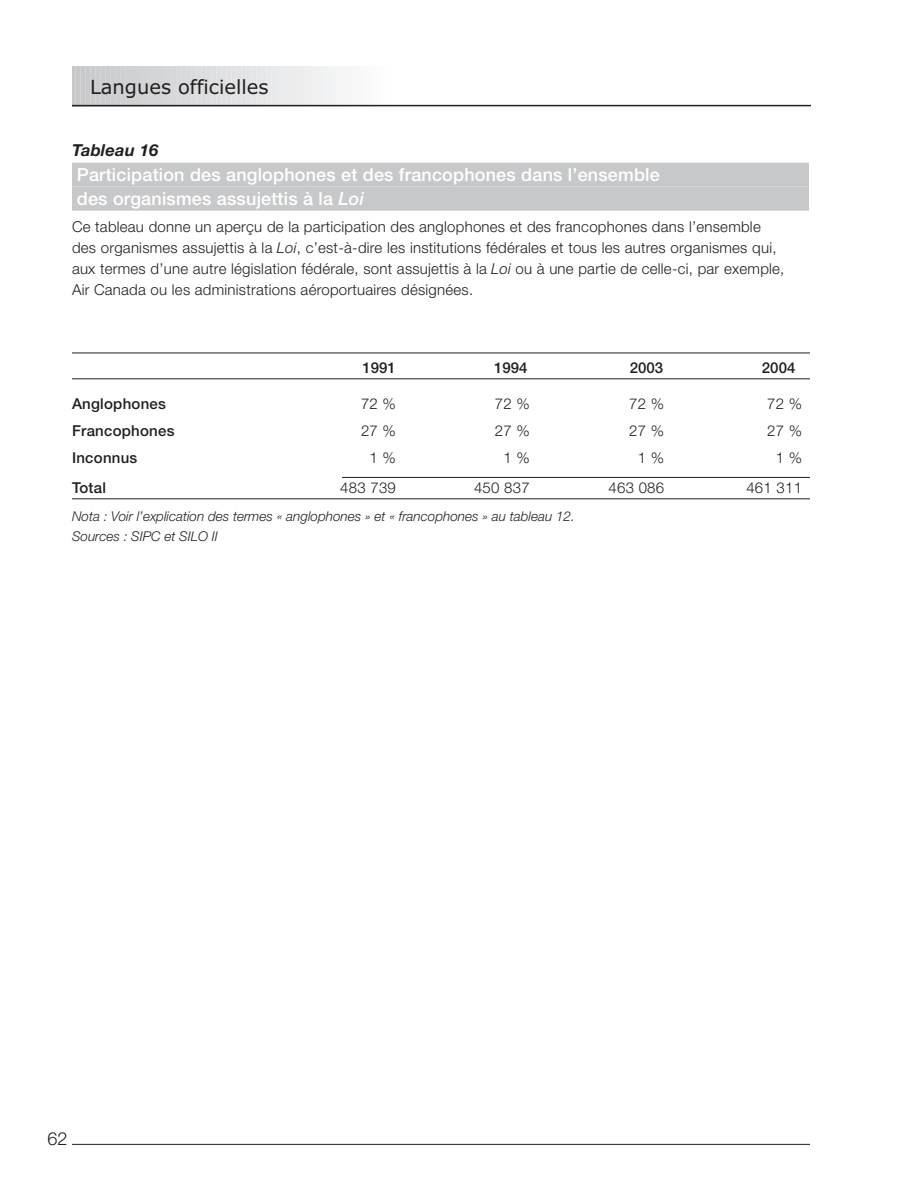
<style>
.page{position:relative;width:918px;height:1188px;background:#fff}
.page>*{position:absolute;margin:0;border:0;box-sizing:border-box;transform-origin:0 0}
.t1{font:19.5px "Verdana";color:#231f20}
.t2{font:500 18px/24px "Helvetica Neue";letter-spacing:.01em;color:#fff}
.t3{font:300 18px "Helvetica Neue";color:#231f20}
.t4{font:italic 700 16.5px "Helvetica Neue";letter-spacing:.01em;color:#231f20}
.t5{font:300 15px/21px "Helvetica Neue";letter-spacing:.015em;color:#231f20}
.t6{font:500 15px "Helvetica Neue";letter-spacing:.015em;color:#231f20}
.t7{font:italic 300 13.5px/19.5px "Helvetica Neue";color:#231f20}
.s1{font-style:italic}
</style>
<div class="page">
<div style="left:72px;top:163px;width:737px;height:24px;background:#c7c8ca"></div>
<div style="left:72px;top:187px;width:737px;height:24px;background:#c7c8ca"></div>
<hr style="left:72px;top:353px;width:738px;height:1px;background:#231f20">
<hr style="left:72px;top:379px;width:738px;height:1px;background:#231f20">
<hr style="left:342px;top:477px;width:468px;height:1px;background:#231f20">
<hr style="left:72px;top:499px;width:738px;height:1px;background:#231f20">
<hr style="left:72px;top:66px;width:2px;height:40px;background:#c7c8ca">
<hr style="left:77px;top:66px;width:2px;height:40px;background:#c7c8ca">
<hr style="left:82px;top:66px;width:2px;height:40px;background:#c8c9cb">
<hr style="left:87px;top:66px;width:2px;height:40px;background:#c9cacc">
<hr style="left:92px;top:66px;width:2px;height:40px;background:#cacbcd">
<hr style="left:97px;top:66px;width:2px;height:40px;background:#cbccce">
<hr style="left:102px;top:66px;width:2px;height:40px;background:#cbccce">
<hr style="left:107px;top:66px;width:2px;height:40px;background:#cccdcf">
<hr style="left:112px;top:66px;width:2px;height:40px;background:#cdced0">
<hr style="left:117px;top:66px;width:2px;height:40px;background:#cecfd1">
<hr style="left:122px;top:66px;width:2px;height:40px;background:#cfd0d2">
<hr style="left:127px;top:66px;width:2px;height:40px;background:#cfd0d2">
<hr style="left:132px;top:66px;width:2px;height:40px;background:#d0d1d3">
<hr style="left:137px;top:66px;width:2px;height:40px;background:#d1d2d4">
<hr style="left:143px;top:66px;width:1px;height:40px;background:#d2d3d5">
<hr style="left:148px;top:66px;width:1px;height:40px;background:#d3d4d6">
<hr style="left:153px;top:66px;width:1px;height:40px;background:#d4d5d7">
<hr style="left:158px;top:66px;width:1px;height:40px;background:#d4d5d7">
<hr style="left:163px;top:66px;width:2px;height:40px;background:#d5d6d8">
<hr style="left:168px;top:66px;width:2px;height:40px;background:#d6d7d9">
<hr style="left:173px;top:66px;width:2px;height:40px;background:#d7d8da">
<hr style="left:178px;top:66px;width:2px;height:40px;background:#d8d9db">
<hr style="left:183px;top:66px;width:2px;height:40px;background:#d8d9db">
<hr style="left:188px;top:66px;width:2px;height:40px;background:#d9dadc">
<hr style="left:193px;top:66px;width:2px;height:40px;background:#dadbdd">
<hr style="left:198px;top:66px;width:2px;height:40px;background:#dbdcde">
<hr style="left:203px;top:66px;width:2px;height:40px;background:#dcdddf">
<hr style="left:208px;top:66px;width:2px;height:40px;background:#dcdddf">
<hr style="left:213px;top:66px;width:2px;height:40px;background:#dddee0">
<hr style="left:218px;top:66px;width:2px;height:40px;background:#dedfe1">
<hr style="left:223px;top:66px;width:2px;height:40px;background:#dfe0e2">
<hr style="left:228px;top:66px;width:2px;height:40px;background:#e0e1e3">
<hr style="left:233px;top:66px;width:2px;height:40px;background:#e1e2e4">
<hr style="left:238px;top:66px;width:2px;height:40px;background:#e1e2e4">
<hr style="left:243px;top:66px;width:2px;height:40px;background:#e2e3e5">
<hr style="left:248px;top:66px;width:2px;height:40px;background:#e3e4e6">
<hr style="left:253px;top:66px;width:2px;height:40px;background:#e4e5e7">
<hr style="left:258px;top:66px;width:2px;height:40px;background:#e5e6e8">
<hr style="left:263px;top:66px;width:2px;height:40px;background:#e6e7e9">
<hr style="left:268px;top:66px;width:2px;height:40px;background:#e7e8e9">
<hr style="left:273px;top:66px;width:2px;height:40px;background:#e8e9ea">
<hr style="left:278px;top:66px;width:2px;height:40px;background:#e9eaeb">
<hr style="left:283px;top:66px;width:2px;height:40px;background:#eaebec">
<hr style="left:288px;top:66px;width:2px;height:40px;background:#ebebed">
<hr style="left:293px;top:66px;width:2px;height:40px;background:#ececee">
<hr style="left:298px;top:66px;width:2px;height:40px;background:#ededee">
<hr style="left:304px;top:66px;width:1px;height:40px;background:#eeeeef">
<hr style="left:309px;top:66px;width:1px;height:40px;background:#efeff0">
<hr style="left:314px;top:66px;width:1px;height:40px;background:#f0f0f1">
<hr style="left:319px;top:66px;width:1px;height:40px;background:#f0f1f2">
<hr style="left:324px;top:66px;width:1px;height:40px;background:#f1f2f3">
<hr style="left:329px;top:66px;width:2px;height:40px;background:#f2f3f4">
<hr style="left:334px;top:66px;width:2px;height:40px;background:#f3f4f4">
<hr style="left:339px;top:66px;width:2px;height:40px;background:#f4f5f5">
<hr style="left:344px;top:66px;width:2px;height:40px;background:#f5f5f6">
<hr style="left:349px;top:66px;width:2px;height:40px;background:#f6f6f7">
<hr style="left:354px;top:66px;width:2px;height:40px;background:#f7f7f8">
<hr style="left:359px;top:66px;width:2px;height:40px;background:#f8f8f9">
<hr style="left:364px;top:66px;width:2px;height:40px;background:#f9f9f9">
<hr style="left:369px;top:66px;width:2px;height:40px;background:#fafafa">
<hr style="left:374px;top:66px;width:2px;height:40px;background:#fbfbfb">
<hr style="left:72px;top:105px;width:846px;height:1px;background:#231f20">
<hr style="left:72px;top:1144px;width:846px;height:1px;background:#231f20">
<div style="left:811px;top:91px;width:107px;height:32px;background:#fff"></div>
<div style="left:810px;top:1116px;width:108px;height:33px;background:#fff"></div>
<h1 class="t1" style="left:90px;top:80px;width:180px">Langues officielles</h1>
<p class="t4" style="left:72px;top:144px;width:88px">Tableau 16</p>
<p class="t2" style="left:77px;top:164px;width:584px">Participation des anglophones et des francophones dans l’ensemble des organismes assujettis à la <span class="s1">Loi</span></p>
<p class="t5" style="left:72px;top:217px;width:714px">Ce tableau donne un aperçu de la participation des anglophones et des francophones dans l’ensemble des organismes assujettis à la <span class="s1">Loi</span>, c’est-à-dire les institutions fédérales et tous les autres organismes qui, aux termes d’une autre législation fédérale, sont assujettis à la <span class="s1">Loi</span> ou à une partie de celle-ci, par exemple, Air Canada ou les administrations aéroportuaires désignées.</p>
<p class="t6" style="left:363px;top:362px;width:35px">1991</p>
<p class="t6" style="left:494px;top:362px;width:35px">1994</p>
<p class="t6" style="left:630px;top:362px;width:35px">2003</p>
<p class="t6" style="left:762px;top:362px;width:35px">2004</p>
<p class="t6" style="left:72px;top:398px;width:95px">Anglophones</p>
<p class="t5" style="left:361px;top:394px;width:36px">72 %</p>
<p class="t5" style="left:495px;top:394px;width:36px">72 %</p>
<p class="t5" style="left:629px;top:394px;width:36px">72 %</p>
<p class="t5" style="left:767px;top:394px;width:36px">72 %</p>
<p class="t6" style="left:72px;top:425px;width:104px">Francophones</p>
<p class="t5" style="left:361px;top:421px;width:36px">27 %</p>
<p class="t5" style="left:495px;top:421px;width:36px">27 %</p>
<p class="t5" style="left:629px;top:421px;width:36px">27 %</p>
<p class="t5" style="left:767px;top:421px;width:36px">27 %</p>
<p class="t6" style="left:72px;top:452px;width:67px">Inconnus</p>
<p class="t5" style="left:370px;top:448px;width:28px">1 %</p>
<p class="t5" style="left:503px;top:448px;width:28px">1 %</p>
<p class="t5" style="left:638px;top:448px;width:28px">1 %</p>
<p class="t5" style="left:776px;top:448px;width:28px">1 %</p>
<p class="t6" style="left:72px;top:482px;width:36px">Total</p>
<p class="t5" style="left:340px;top:478px;width:57px">483 739</p>
<p class="t5" style="left:474px;top:478px;width:57px">450 837</p>
<p class="t5" style="left:609px;top:478px;width:57px">463 086</p>
<p class="t5" style="left:746px;top:478px;width:57px">461 311</p>
<p class="t7" style="left:72px;top:508px;width:504px">Nota : Voir l’explication des termes « anglophones » et « francophones » au tableau 12.<br>Sources : SIPC et SILO II</p>
<p class="t3" style="left:47px;top:1132px;width:22px">62</p>
</div>
